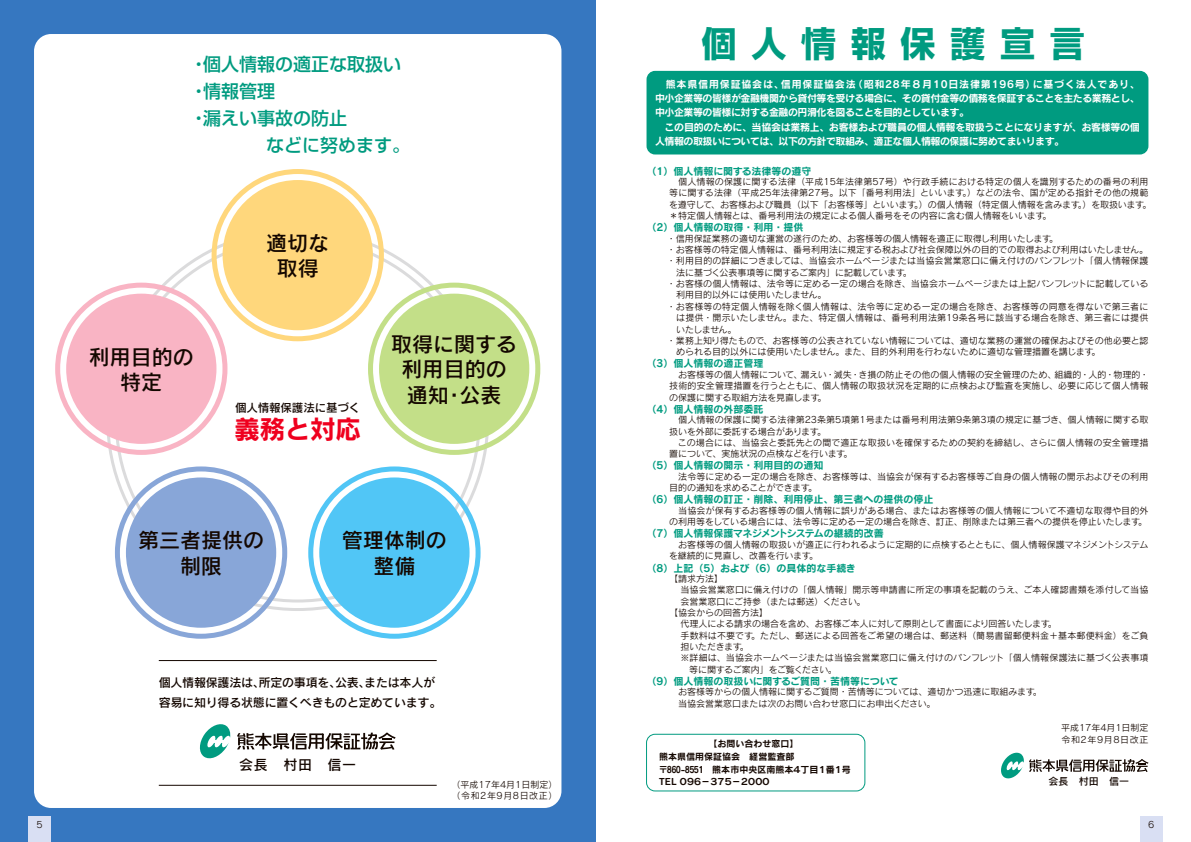
<style>
.page{position:relative;width:1191px;height:842px;background:#fff}
.page>*{position:absolute;margin:0;border:0;box-sizing:border-box;transform-origin:0 0}
.t1{font:700 35px "Shin Go Pr 6";letter-spacing:.42em;color:#009b80}
.t2{font:26px "Rodin Pro B";letter-spacing:-.03em;color:#ef001e}
.t3{font:21px/25.5px "Rodin Pro DB";color:#140700;text-align:center}
.t4{font:500 18px/26.9px "Shin Go Pr 6";color:#009b80}
.t5{font:14px "Rodin Pro DB";color:#140700}
.t6{font:12px/19.8px "Rodin Pro DB";letter-spacing:-.02em;color:#140700}
.t7{font:11.5px "Rodin Pro DB";letter-spacing:-.01em;color:#140700}
.t8{font:10px/14.2px "Rodin Pro B";letter-spacing:-.05em;color:#fff}
.t9{font:10px "Rodin Pro B";color:#009b80}
.t10{font:10px "Rodin Pro DB";color:#140700}
.t11{font:9px/11.3px "Rodin Pro M";color:#140700}
.t12{font:9px "Rodin Pro M";letter-spacing:.02em;color:#140700}
.t13{font:9px/12.8px "Rodin Pro B";color:#140700}
.t14{font:9px "Rodin Pro M";letter-spacing:-.04em;color:#140700}
.t15{font:9px "Rodin Pro M";letter-spacing:.065em;color:#140700}
.t16{font:9px "Rodin Pro M";letter-spacing:-.035em;color:#140700}
.t17{font:8.9px/12.8px "Rodin Pro M";color:#140700}
</style>
<div class="page">
<div style="left:0;top:0;width:595px;height:842px;background:#3677c0"></div>
<div style="left:34px;top:34px;width:527px;height:774px;background:#fff;border-radius:17px"></div>
<div style="left:646px;top:71px;width:502px;height:83px;background:#009b80;border-radius:9px"></div>
<div style="left:223px;top:180px;width:150px;height:150px;background:#ffd77c;border-radius:50%"></div>
<div style="left:212px;top:169px;width:172px;height:172px;border:5px solid #ffd77c;border-radius:50%"></div>
<svg style="left:379px;top:294px;width:150px;height:150px;background:#cce49b"></svg>
<div style="left:368px;top:283px;width:172px;height:172px;border:5px solid #c3df88;border-radius:50%"></div>
<svg style="left:319px;top:477px;width:150px;height:151px;background:#6ecff7"></svg>
<div style="left:308px;top:466px;width:172px;height:173px;border:5px solid #51c6f6;border-radius:50%"></div>
<svg style="left:126px;top:477px;width:150px;height:151px;background:#9bb4de"></svg>
<div style="left:115px;top:466px;width:172px;height:173px;border:5px solid #88a6d8;border-radius:50%"></div>
<svg style="left:66px;top:294px;width:150px;height:150px"></svg>
<div style="left:55px;top:283px;width:172px;height:172px;border:5px solid #f9b4c4;border-radius:50%"></div>
<hr style="left:159px;top:660px;width:278px;height:1px;background:#140700">
<hr style="left:159px;top:785px;width:278px;height:1px;background:#140700">
<div style="left:646px;top:734px;width:219px;height:57px;border:1px solid #009b80;border-radius:9px"></div>
<svg style="left:199px;top:724px;width:32px;height:35px"></svg>
<svg style="left:237px;top:733px;width:158px;height:17px"></svg>
<svg style="left:1001px;top:752px;width:147px;height:27px"></svg>
<div style="left:28px;top:816px;width:23px;height:26px;background:#d9dff3"></div>
<div style="left:1140px;top:816px;width:22px;height:26px;background:#d9dff3"></div>
<h3 class="t4" style="left:190px;top:50px;width:222px">・個人情報の適正な取扱い・情報管理<br>・漏えい事故の防止<br>　　　　などに努めます。</h3>
<h3 class="t3" style="left:89px;top:343px;width:107px">利用目的の特定</h3>
<h3 class="t3" style="left:266px;top:229px;width:64px">適切な取得</h3>
<p class="t7" style="left:235px;top:401px;width:127px">個人情報保護法に基づく</p>
<h2 class="t2" style="left:234px;top:412px;width:128px">義務と対応</h2>
<h3 class="t3" style="left:391px;top:330px;width:127px">取得に関する利用目的の通知・公表</h3>
<h3 class="t3" style="left:138px;top:527px;width:127px">第三者提供の制限</h3>
<h3 class="t3" style="left:342px;top:527px;width:106px">管理体制の整備</h3>
<h3 class="t6" style="left:159px;top:672px;width:284px">個人情報保護法は、所定の事項を、公表、または本人が容易に知り得る状態に置くべきものと定めています。</h3>
<h1 class="t1" style="left:701px;top:16px;width:384px">個人情報保護宣言</h1>
<p class="t8" style="left:655px;top:77px;width:486px">　熊本県信用保証協会は、信用保証協会法（昭和28年８月10日法律第196号）に基づく法人であり、中小企業等の皆様が金融機関から貸付等を受ける場合に、その貸付金等の債務を保証することを主たる業務とし、中小企業等の皆様に対する金融の円滑化を図ることを目的としています。<br>　この目的のために、当協会は業務上、お客様および職員の個人情報を取扱うことになりますが、お客様等の個人情報の取扱いについては、以下の方針で取組み、適正な個人情報の保護に努めてまいります。</p>
<p class="t9" style="left:646px;top:164px;width:166px">（1）個人情報に関する法律等の遵守</p>
<p class="t11" style="left:669px;top:176px;width:483px">　個人情報の保護に関する法律（平成15年法律第57号）や行政手続における特定の個人を識別するための番号の利用等に関する法律（平成25年法律第27号。以下「番号利用法」といいます。）などの法令、国が定める指針その他の規範を遵守して、お客様および職員（以下「お客様等」といいます。）の個人情報（特定個人情報を含みます。）を取扱います。＊特定個人情報とは、番号利用法の規定による個人番号をその内容に含む個人情報をいいます。</p>
<p class="t9" style="left:646px;top:221px;width:158px">（2）個人情報の取得・利用・提供</p>
<p class="t11" style="left:667px;top:232px;width:393px">・信用保証業務の適切な運営の遂行のため、お客様等の個人情報を適正に取得し利用いたします。</p>
<p class="t11" style="left:667px;top:244px;width:482px">・お客様等の特定個人情報は、番号利用法に規定する税および社会保障以外の目的での取得および利用はいたしません。</p>
<p class="t11" style="left:667px;top:255px;width:483px">・利用目的の詳細につきましては、当協会ホームページまたは当協会営業窓口に備え付けのパンフレット「個人情報保護</p>
<p class="t11" style="left:676px;top:266px;width:237px">法に基づく公表事項等に関するご案内」に記載しています。</p>
<p class="t11" style="left:667px;top:278px;width:483px">・お客様の個人情報は、法令等に定める一定の場合を除き、当協会ホームページまたは上記パンフレットに記載している</p>
<p class="t11" style="left:676px;top:289px;width:152px">利用目的以外には使用いたしません。</p>
<p class="t12" style="left:667px;top:301px;width:483px">・お客様等の特定個人情報を除く個人情報は、法令等に定める一定の場合を除き、お客様等の同意を得ないで第三者に</p>
<p class="t12" style="left:676px;top:312px;width:473px">は提供・開示いたしません。また、特定個人情報は、番号利用法第19条各号に該当する場合を除き、第三者には提供</p>
<p class="t11" style="left:676px;top:323px;width:62px">いたしません。</p>
<p class="t11" style="left:667px;top:334px;width:483px">・業務上知り得たもので、お客様等の公表されていない情報については、適切な業務の運営の確保およびその他必要と認</p>
<p class="t11" style="left:676px;top:346px;width:426px">められる目的以外には使用いたしません。また、目的外利用を行わないために適切な管理措置を講じます。</p>
<p class="t9" style="left:646px;top:357px;width:118px">（3）個人情報の適正管理</p>
<p class="t11" style="left:669px;top:368px;width:481px;text-align:justify">　お客様等の個人情報について、漏えい・滅失・き損の防止その他の個人情報の安全管理のため、組織的・人的・物理的・技術的安全管理措置を行うとともに、個人情報の取扱状況を定期的に点検および監査を実施し、必要に応じて個人情報の保護に関する取組方法を見直します。</p>
<p class="t9" style="left:646px;top:402px;width:118px">（4）個人情報の外部委託</p>
<p class="t11" style="left:669px;top:414px;width:481px">　個人情報の保護に関する法律第23条第5項第1号または番号利用法第9条第3項の規定に基づき、個人情報に関する取扱いを外部に委託する場合があります。<br>　この場合には、当協会と委託先との間で適正な取扱いを確保するための契約を締結し、さらに個人情報の安全管理措置について、実施状況の点検などを行います。</p>
<p class="t9" style="left:646px;top:459px;width:178px">（5）個人情報の開示・利用目的の通知</p>
<p class="t11" style="left:669px;top:471px;width:481px">　法令等に定める一定の場合を除き、お客様等は、当協会が保有するお客様等ご自身の個人情報の開示およびその利用目的の通知を求めることができます。</p>
<p class="t9" style="left:646px;top:493px;width:288px">（6）個人情報の訂正・削除、利用停止、第三者への提供の停止</p>
<p class="t11" style="left:669px;top:505px;width:481px">　当協会が保有するお客様等の個人情報に誤りがある場合、またはお客様等の個人情報について不適切な取得や目的外の利用等をしている場合には、法令等に定める一定の場合を除き、訂正、削除または第三者への提供を停止いたします。</p>
<p class="t9" style="left:646px;top:527px;width:239px">（7）個人情報保護マネジメントシステムの継続的改善</p>
<p class="t11" style="left:669px;top:539px;width:481px">　お客様等の個人情報の取扱いが適正に行われるように定期的に点検するとともに、個人情報保護マネジメントシステムを継続的に見直し、改善を行います。</p>
<p class="t9" style="left:646px;top:561px;width:211px">（8）上記（5）および（6）の具体的な手続き</p>
<p class="t11" style="left:669px;top:573px;width:55px">【請求方法】</p>
<p class="t11" style="left:680px;top:584px;width:469px">当協会営業窓口に備え付けの「個人情報」開示等申請書に所定の事項を記載のうえ、ご本人確認書類を添付して当協</p>
<p class="t11" style="left:680px;top:595px;width:186px">会営業窓口にご持参（または郵送）ください。</p>
<p class="t11" style="left:669px;top:607px;width:100px">【協会からの回答方法】</p>
<p class="t11" style="left:680px;top:618px;width:378px">代理人による請求の場合を含め、お客様ご本人に対して原則として書面により回答いたします。</p>
<p class="t11" style="left:680px;top:629px;width:469px">手数料は不要です。ただし、郵送による回答をご希望の場合は、郵送料（簡易書留郵便料金＋基本郵便料金）をご負</p>
<p class="t16" style="left:680px;top:641px;width:70px">担いただきます。</p>
<p class="t12" style="left:680px;top:652px;width:469px">※詳細は、当協会ホームページまたは当協会営業窓口に備え付けのパンフレット「個人情報保護法に基づく公表事項</p>
<p class="t14" style="left:689px;top:663px;width:149px">等に関するご案内」をご覧ください。</p>
<p class="t9" style="left:646px;top:674px;width:254px">（9）個人情報の取扱いに関するご質問・苦情等について</p>
<p class="t11" style="left:669px;top:686px;width:374px">　お客様等からの個人情報に関するご質問・苦情等については、適切かつ迅速に取組みます。　当協会営業窓口または次のお問い合わせ窓口にお申出ください。</p>
<h3 class="t5" style="left:239px;top:755px;width:118px">会長　村田　信一</h3>
<p class="t17" style="left:1061px;top:721px;width:89px">平成17年4月1日制定令和2年9月8日改正</p>
<p class="t13" style="left:659px;top:737px;width:193px;text-indent:50px">【お問い合わせ窓口】<br>熊本県信用保証協会　経営監査部<br>〒860-8551　熊本市中央区南熊本４丁目１番１号<br>TEL ０９６－３７５－２０００</p>
<p class="t11" style="left:451px;top:779px;width:107px">（平成17年4月1日制定）</p>
<p class="t10" style="left:1048px;top:775px;width:82px">会長　村田　信一</p>
<p class="t15" style="left:451px;top:790px;width:107px">（令和2年9月8日改正）</p>
<p class="t11" style="left:37px;top:818px;width:8px">5</p>
<p class="t11" style="left:1148px;top:818px;width:8px">6</p>
</div>
